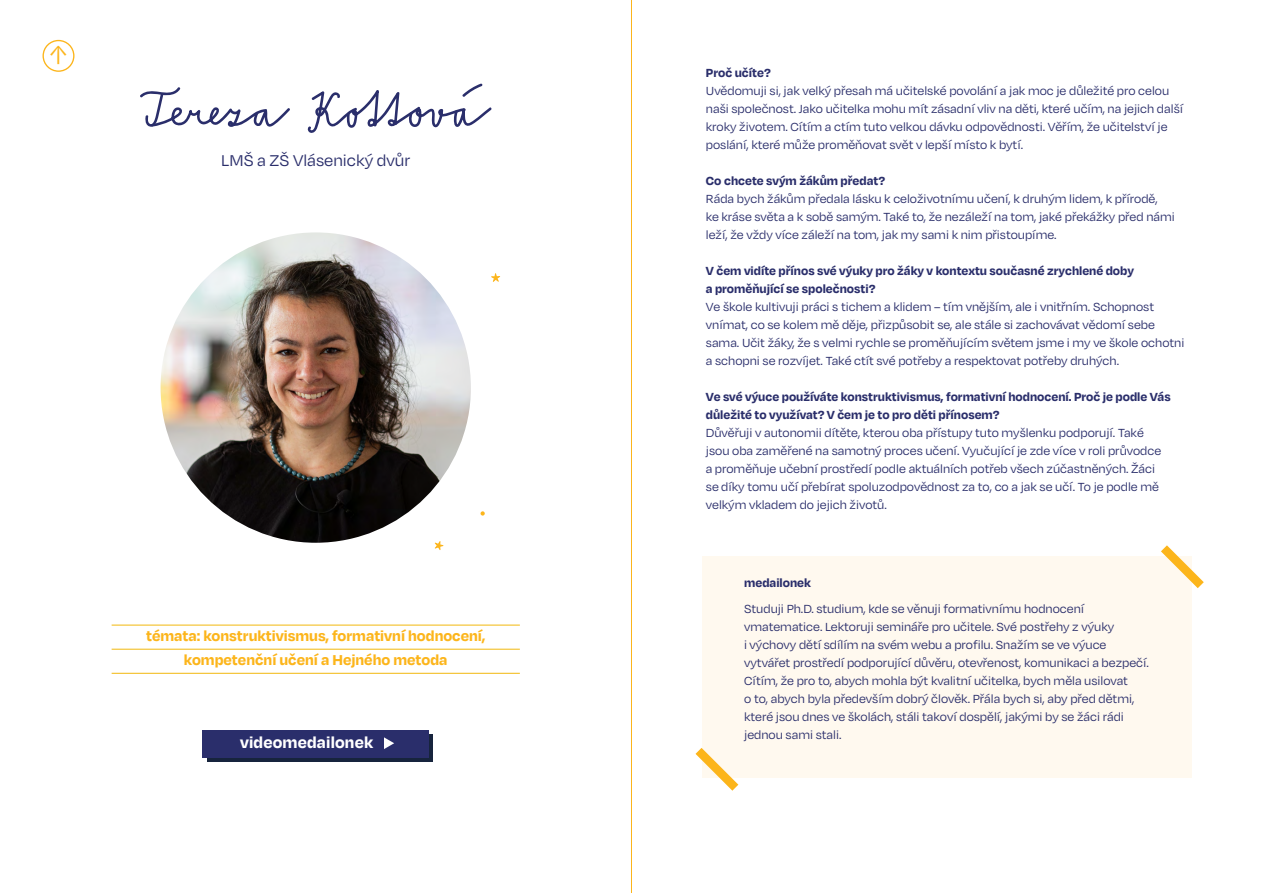
<style>
.page{position:relative;width:1263px;height:893px;background:#fff}
.page>*{position:absolute;margin:0;border:0;box-sizing:border-box;transform-origin:0 0}
.t1{font:26.7px "Degular";color:#fcb51b}
.t2{font:18px "Degular";color:#2a2e6b}
.t3{font:700 18px "Degular";letter-spacing:.01em;color:#fff}
.t4{font:700 16.5px/24px "Degular";color:#fcb51b;text-align:center}
.t5{font:13.5px/18px "Degular";color:#2a2e6b}
.t6{font:700 13.5px/18px "Degular";color:#2a2e6b}
</style>
<div class="page">
<div style="left:207px;top:734px;width:225px;height:28px;background:#17243d"></div>
<div style="left:203px;top:730px;width:226px;height:28px;background:#2a2e6b"></div>
<svg style="left:384px;top:737px;width:10px;height:12px"></svg>
<div style="left:703px;top:556px;width:489px;height:221px;background:#fff9ef"></div>
<img style="left:161px;top:232px;width:310px;height:311px;border-radius:155px">
<svg style="left:1161px;top:545px;width:43px;height:43px"></svg>
<svg style="left:695px;top:748px;width:43px;height:43px"></svg>
<svg style="left:140px;top:87px;width:150px;height:40px"></svg>
<svg style="left:307px;top:83px;width:185px;height:50px"></svg>
<hr style="left:112px;top:649px;width:408px;height:1px;background:#f2b80d">
<hr style="left:112px;top:673px;width:408px;height:1px;background:#f2b80d">
<hr style="left:112px;top:625px;width:408px;height:1px;background:#f2b80d">
<svg style="left:491px;top:273px;width:9px;height:9px"></svg>
<svg style="left:435px;top:541px;width:8px;height:9px"></svg>
<svg style="left:480px;top:511px;width:5px;height:5px"></svg>
<hr style="left:631px;top:0;width:1px;height:893px;background:#fcb51b">
<div style="left:43px;top:40px;width:31px;height:32px;border:1px solid #fcb51b;border-radius:50%"></div>
<h1 class="t1" style="left:49px;top:39px;width:20px">↑</h1>
<h2 class="t2" style="left:221px;top:150px;width:190px">LMŠ a ZŠ Vlásenický dvůr</h2>
<p class="t4" style="left:146px;top:623px;width:341px">témata: konstruktivismus, formativní hodnocení, kompetenční učení a Hejného metoda</p>
<h2 class="t3" style="left:240px;top:731px;width:135px">videomedailonek</h2>
<p class="t6" style="left:706px;top:63px;width:66px">Proč učíte?</p>
<p class="t5" style="left:706px;top:81px;width:479px">Uvědomuji si, jak velký přesah má učitelské povolání a jak moc je důležité pro celou naši společnost. Jako učitelka mohu mít zásadní vliv na děti, které učím, na jejich další kroky životem. Cítím a ctím tuto velkou dávku odpovědnosti. Věřím, že učitelství je poslání, které může proměňovat svět v lepší místo k bytí.</p>
<p class="t6" style="left:706px;top:171px;width:181px">Co chcete svým žákům předat?</p>
<p class="t5" style="left:706px;top:189px;width:470px">Ráda bych žákům předala lásku k celoživotnímu učení, k druhým lidem, k přírodě,<br>ke kráse světa a k sobě samým. Také to, že nezáleží na tom, jaké překážky před námi leží, že vždy více záleží na tom, jak my sami k nim přistoupíme.</p>
<p class="t6" style="left:706px;top:261px;width:430px">V čem vidíte přínos své výuky pro žáky v kontextu současné zrychlené doby a proměňující se společnosti?</p>
<p class="t5" style="left:706px;top:297px;width:480px">Ve škole kultivuji práci s tichem a klidem – tím vnějším, ale i vnitřním. Schopnost vnímat, co se kolem mě děje, přizpůsobit se, ale stále si zachovávat vědomí sebe sama. Učit žáky, že s velmi rychle se proměňujícím světem jsme i my ve škole ochotni a schopni se rozvíjet. Také ctít své potřeby a respektovat potřeby druhých.</p>
<p class="t6" style="left:706px;top:387px;width:466px">Ve své výuce používáte konstruktivismus, formativní hodnocení. Proč je podle Vás důležité to využívat? V čem je to pro děti přínosem?</p>
<p class="t5" style="left:706px;top:423px;width:457px">Důvěřuji v autonomii dítěte, kterou oba přístupy tuto myšlenku podporují. Také jsou oba zaměřené na samotný proces učení. Vyučující je zde více v roli průvodce a proměňuje učební prostředí podle aktuálních potřeb všech zúčastněných. Žáci se díky tomu učí přebírat spoluzodpovědnost za to, co a jak se učí. To je podle mě velkým vkladem do jejich životů.</p>
<p class="t6" style="left:744px;top:573px;width:68px">medailonek</p>
<p class="t5" style="left:744px;top:599px;width:406px">Studuji Ph.D. studium, kde se věnuji formativnímu hodnocení vmatematice. Lektoruji semináře pro učitele. Své postřehy z výuky<br>i výchovy dětí sdílím na svém webu a profilu. Snažím se ve výuce vytvářet prostředí podporující důvěru, otevřenost, komunikaci a bezpečí.<br>Cítím, že pro to, abych mohla být kvalitní učitelka, bych měla usilovat<br>o to, abych byla především dobrý člověk. Přála bych si, aby před dětmi, které jsou dnes ve školách, stáli takoví dospělí, jakými by se žáci rádi jednou sami stali.</p>
</div>
